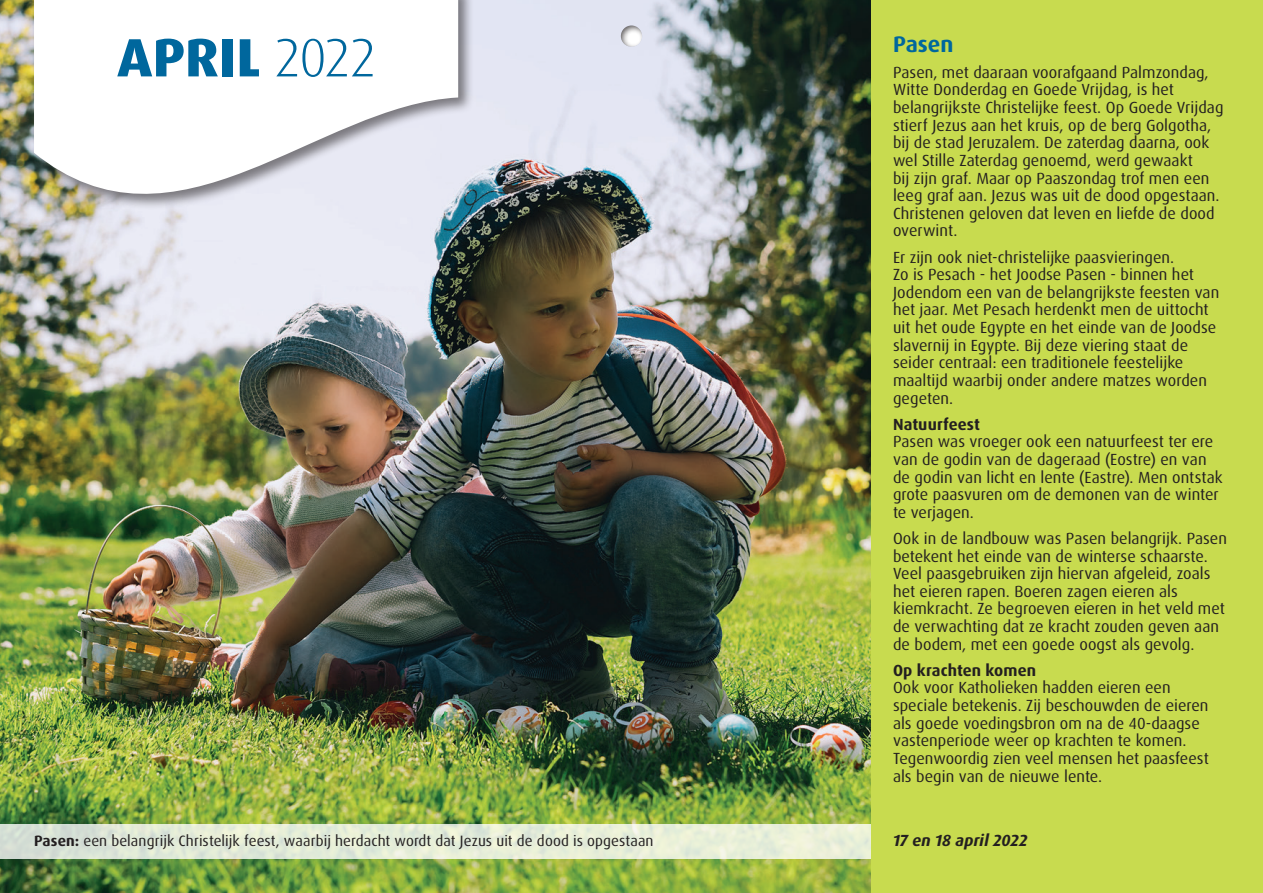
<style>
.page{position:relative;width:1263px;height:893px;background:#fff}
.page>*{position:absolute;margin:0;border:0;box-sizing:border-box;transform-origin:0 0}
.t1{font:800 54px "Dax Pro";letter-spacing:.005em;color:#00679d}
.t2{font:700 22.5px "Dax Pro";color:#00679d}
.t3{font:16.2px/17.5px "Dax Pro";color:#231f20}
.t4{font:700 16.2px "Dax Pro";letter-spacing:.005em;color:#231f20}
.t5{font:italic 700 16.2px "Dax Pro";letter-spacing:.005em;color:#231f20}
.t6{font:15px "Dax Pro";letter-spacing:.005em;color:#231f20}
.s1{font-weight:300}
.s2{font-weight:700}
</style>
<div class="page">
<img style="left:0;top:0;width:872px;height:893px">
<svg style="left:0;top:825px;width:872px;height:34px;fill:#e5edd8"></svg>
<div style="left:872px;top:0;width:391px;height:893px;background:#c8db4f"></div>
<div style="left:31px;top:0;width:443px;height:210px;background:#231f20;opacity:.55"></div>
<svg style="left:34px;top:0;width:424px;height:268px"></svg>
<div style="left:621px;top:24px;width:23px;height:24px;background:#231f20;opacity:.75"></div>
<h1 class="t1" style="left:117px;top:23px;width:260px">APRIL <span class="s1">2022</span></h1>
<p class="t6" style="left:34px;top:831px;width:621px"><span class="s2">Pasen:</span> een belangrijk Christelijk feest, waarbij herdacht wordt dat Jezus uit de dood is opgestaan</p>
<h2 class="t2" style="left:893px;top:29px;width:62px">Pasen</h2>
<p class="t3" style="left:893px;top:63px;width:332px">Pasen, met daaraan voorafgaand Palmzondag, Witte Donderdag en Goede Vrijdag, is het belangrijkste Christelijke feest. Op Goede Vrijdag stierf Jezus aan het kruis, op de berg Golgotha, bij de stad Jeruzalem. De zaterdag daarna, ook wel Stille Zaterdag genoemd, werd gewaakt<br>bij zijn graf. Maar op Paaszondag trof men een leeg graf aan. Jezus was uit de dood opgestaan.<br>Christenen geloven dat leven en liefde de dood overwint.</p>
<p class="t3" style="left:893px;top:248px;width:328px">Er zijn ook niet-christelijke paasvieringen.<br>Zo is Pesach - het Joodse Pasen - binnen het Jodendom een van de belangrijkste feesten van het jaar. Met Pesach herdenkt men de uittocht uit het oude Egypte en het einde van de Joodse slavernij in Egypte. Bij deze viering staat de seider centraal: een traditionele feestelijke maaltijd waarbij onder andere matzes worden gegeten.</p>
<p class="t4" style="left:893px;top:414px;width:89px">Natuurfeest</p>
<p class="t3" style="left:893px;top:433px;width:331px">Pasen was vroeger ook een natuurfeest ter ere van de godin van de dageraad (Eostre) en van de godin van licht en lente (Eastre). Men ontstak grote paasvuren om de demonen van de winter te verjagen.</p>
<p class="t3" style="left:893px;top:530px;width:335px">Ook in de landbouw was Pasen belangrijk. Pasen betekent het einde van de winterse schaarste.<br>Veel paasgebruiken zijn hiervan afgeleid, zoals het eieren rapen. Boeren zagen eieren als kiemkracht. Ze begroeven eieren in het veld met de verwachting dat ze kracht zouden geven aan de bodem, met een goede oogst als gevolg.</p>
<p class="t4" style="left:893px;top:660px;width:145px">Op krachten komen</p>
<p class="t3" style="left:893px;top:679px;width:317px">Ook voor Katholieken hadden eieren een speciale betekenis. Zij beschouwden de eieren als goede voedingsbron om na de 40-daagse vastenperiode weer op krachten te komen.<br>Tegenwoordig zien veel mensen het paasfeest als begin van de nieuwe lente.</p>
<p class="t5" style="left:893px;top:830px;width:136px">17 en 18 april 2022</p>
</div>
